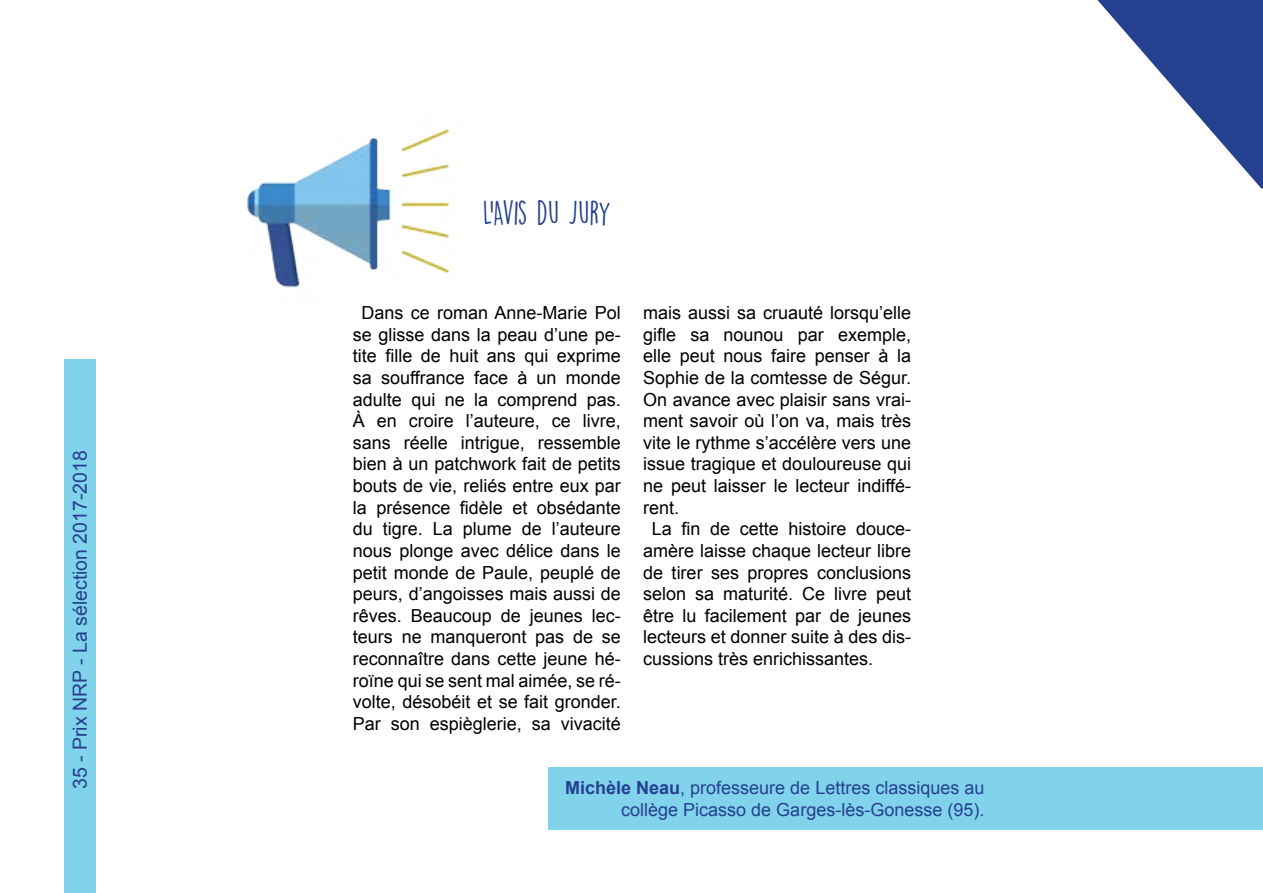
<style>
.page{position:relative;width:1263px;height:893px;background:#fff}
.page>*{position:absolute;margin:0;border:0;box-sizing:border-box;transform-origin:0 0}
.t1{font:30px "DK Lemon Yellow Sun";letter-spacing:-.04em;color:#25408f}
.t2{font:19.5px "Arial";color:#25408f}
.t3{font:18px/21.6px "Arial";color:#000;text-align:center}
.t4{font:18px/21.6px "Arial";color:#25408f;text-align:right}
.s1{font-weight:700}
</style>
<div class="page">
<div style="left:64px;top:359px;width:32px;height:534px;background:#81d3eb"></div>
<div style="left:549px;top:767px;width:714px;height:62px;background:#81d3eb"></div>
<img style="left:247px;top:129px;width:203px;height:159px">
<svg style="left:1097px;top:0;width:166px;height:189px"></svg>
<p class="t2" style="left:67px;top:789px;width:340px;rotate:-90deg">35 - Prix NRP - La sélection 2017-2018</p>
<h1 class="t1" style="left:483px;top:194px;width:130px">L’AVIS DU JURY</h1>
<p class="t3" style="left:353px;top:302px;width:269px">Dans ce roman Anne-Marie Pol se glisse dans la peau d’une pe&shy;tite fille de huit ans qui exprime sa souffrance face à un monde adulte qui ne la comprend pas.<br>À en croire l’auteure, ce livre, sans réelle intrigue, ressemble bien à un patchwork fait de petits bouts de vie, reliés entre eux par la présence fidèle et obsédante du tigre. La plume de l’auteure nous plonge avec délice dans le petit monde de Paule, peuplé de peurs, d’angoisses mais aussi de rêves. Beaucoup de jeunes lec&shy;teurs ne manqueront pas de se reconnaître dans cette jeune hé&shy;roïne qui se sent mal aimée, se ré&shy;volte, désobéit et se fait gronder.<br>Par son espièglerie, sa vivacité</p>
<p class="t3" style="left:643px;top:302px;width:269px">mais aussi sa cruauté lorsqu’elle</p>
<p class="t3" style="left:643px;top:324px;width:269px">gifle sa nounou par exemple,</p>
<p class="t3" style="left:643px;top:346px;width:269px">elle peut nous faire penser à la</p>
<p class="t3" style="left:643px;top:367px;width:269px">Sophie de la comtesse de Ségur.</p>
<p class="t3" style="left:643px;top:389px;width:269px">On avance avec plaisir sans vrai-</p>
<p class="t3" style="left:643px;top:410px;width:269px">ment savoir où l’on va, mais très</p>
<p class="t3" style="left:643px;top:432px;width:269px">vite le rythme s’accélère vers une</p>
<p class="t3" style="left:643px;top:454px;width:269px">issue tragique et douloureuse qui</p>
<p class="t3" style="left:643px;top:475px;width:269px">ne peut laisser le lecteur indiffé-</p>
<p class="t3" style="left:643px;top:497px;width:38px">rent.</p>
<p class="t3" style="left:652px;top:518px;width:261px">La fin de cette histoire douce-</p>
<p class="t3" style="left:643px;top:540px;width:269px">amère laisse chaque lecteur libre</p>
<p class="t3" style="left:643px;top:562px;width:269px">de tirer ses propres conclusions</p>
<p class="t3" style="left:643px;top:583px;width:269px">selon sa maturité. Ce livre peut</p>
<p class="t3" style="left:643px;top:605px;width:269px">être lu facilement par de jeunes</p>
<p class="t3" style="left:643px;top:626px;width:269px">lecteurs et donner suite à des dis-</p>
<p class="t3" style="left:643px;top:648px;width:232px">cussions très enrichissantes.</p>
<p class="t4" style="left:565px;top:777px;width:421px"><span class="s1">Michèle Neau</span>, professeure de Lettres classiques au collège Picasso de Garges-lès-Gonesse (95).</p>
</div>
